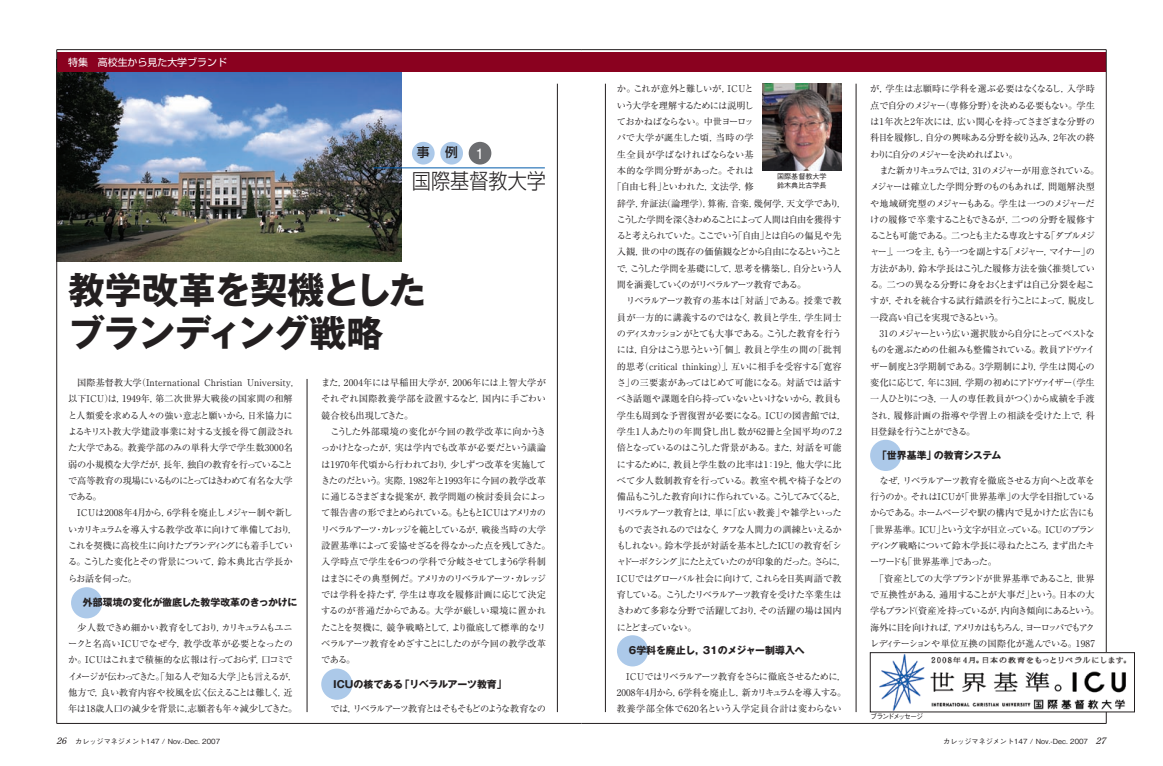
<style>
.page{position:relative;width:1163px;height:766px;background:#fff}
.page>*{position:absolute;margin:0;border:0;box-sizing:border-box;transform-origin:0 0}
.ノーマル{font:700 36.9px "Gothic MB101 Pro";letter-spacing:-.025em;color:#231f20}
.ノーマル-2{font:700 36.9px "Gothic MB101 Pro";letter-spacing:-.05em;color:#231f20}
.ノーマル-3{font:300 21.3px "Shin Go Pro";color:#231f20;scale:.9 1}
.ノーマル-4{font:500 14.2px "Gothic BBB Pro";color:#fff}
.ノーマル-5{font:500 12.8px "Shin Go Pro";color:#231f20}
.ノーマル-6{font:700 9.9px "Gothic MB101 Pro";color:#231f20}
.ノーマル-7{font:9.9px "Shin Go Pro";color:#fff}
._2段本文{font:9.2px/16.3px "Ryumin Pro";letter-spacing:-.05em;color:#231f20;text-align:justify}
._2段本文-2{font:9.2px/16.3px "Ryumin Pro";letter-spacing:-.025em;color:#231f20}
._2段本文-3{font:9.2px/16.3px "Ryumin Pro";letter-spacing:-.08em;color:#231f20;text-align:center}
._2段本文-4{font:9.2px "Ryumin Pro";color:#231f20}
._2段本文-5{font:9.2px "Ryumin Pro";letter-spacing:-.13em;color:#231f20}
._2段本文-6{font:9.2px "Ryumin Pro";letter-spacing:.01em;color:#231f20}
._2段本文-7{font:9.2px "Ryumin Pro";letter-spacing:-.115em;color:#231f20}
._2段本文-8{font:9.2px "Ryumin Pro";letter-spacing:-.105em;color:#231f20}
._2段本文-9{font:9.2px "Ryumin Pro";letter-spacing:-.07em;color:#231f20}
._2段本文-10{font:9.2px "Ryumin Pro";letter-spacing:-.11em;color:#231f20}
._2段本文-11{font:9.2px "Ryumin Pro";letter-spacing:-.075em;color:#231f20}
._2段本文-12{font:9.2px "Ryumin Pro";letter-spacing:.035em;color:#231f20}
.ノーマル-8{font:italic 9.2px "Century Old Style Std";color:#231f20}
.ノーマル-9{font:500 7.1px "Gothic BBB Pro";color:#231f20}
.ノーマル-10{font:500 7.1px "Gothic BBB Pro";letter-spacing:-.17em;color:#231f20}
</style>
<div class="page">
<img style="left:58px;top:72px;width:343px;height:189px">
<div style="left:581px;top:52px;width:525px;height:20px;background:#8a011f"></div>
<hr style="left:581px;top:49px;width:525px;height:1px;background:#231f20">
<hr style="left:1105px;top:50px;width:1px;height:673px;background:#231f20">
<hr style="left:581px;top:723px;width:525px;height:1px;background:#231f20">
<hr style="left:605px;top:84px;width:1px;height:627px;background:#231f20">
<div style="left:57px;top:52px;width:524px;height:20px;background:#8a011f"></div>
<hr style="left:57px;top:49px;width:524px;height:1px;background:#231f20">
<hr style="left:57px;top:50px;width:1px;height:673px;background:#231f20">
<hr style="left:57px;top:723px;width:524px;height:1px;background:#231f20">
<hr style="left:307px;top:379px;width:1px;height:332px;background:#231f20">
<hr style="left:557px;top:84px;width:1px;height:627px;background:#231f20">
<hr style="left:855px;top:84px;width:1px;height:627px;background:#231f20">
<hr style="left:374px;top:167px;width:170px;height:1px;background:#015aaa">
<div style="left:412px;top:142px;width:22px;height:22px;background:#acc9e9;border-radius:50%"></div>
<div style="left:440px;top:142px;width:23px;height:22px;background:#acc9e9;border-radius:50%"></div>
<div style="left:468px;top:142px;width:23px;height:22px;background:#6c6d70;border-radius:50%"></div>
<img style="left:762px;top:84px;width:79px;height:87px">
<div style="left:71px;top:587px;width:31px;height:31px;background:#acc9e9;border-radius:50%"></div>
<div style="left:321px;top:668px;width:31px;height:31px;background:#acc9e9;border-radius:50%"></div>
<div style="left:617px;top:635px;width:31px;height:31px;background:#acc9e9;border-radius:50%"></div>
<div style="left:870px;top:439px;width:31px;height:32px;background:#acc9e9;border-radius:50%"></div>
<img style="left:879px;top:654px;width:248px;height:55px">
<div style="left:870px;top:652px;width:264px;height:59px;border:1px solid #231f20"></div>
<p class="ノーマル-7" style="left:68px;top:54px;width:160px">特集　高校生から見た大学ブランド</p>
<p class="ノーマル-7" style="left:68px;top:54px;width:71px">□□□□□□□</p>
<p class="ノーマル-5" style="left:417px;top:142px;width:14px">事</p>
<p class="ノーマル-5" style="left:445px;top:142px;width:14px">例</p>
<p class="ノーマル-4" style="left:475px;top:142px;width:10px">1</p>
<p class="ノーマル-3" style="left:412px;top:164px;width:150px">国際基督教大学</p>
<p class="ノーマル" style="left:68px;top:260px;width:359px">教学改革を契機とした</p>
<p class="ノーマル-2" style="left:68px;top:302px;width:317px">ブランディング戦略</p>
<p class="_2段本文" style="left:68px;top:373px;width:226px;text-indent:9px">国際基督教大学（International Christian University,以下ICU）は，1949年，第二次世界大戦後の国家間の和解と人類愛を求める人々の強い意志と願いから，日米協力によるキリスト教大学建設事業に対する支援を得て創設された大学である。教養学部のみの単科大学で学生数3000名弱の小規模な大学だが，長年，独自の教育を行っていることで高等教育の現場にいるものにとってはきわめて有名な大学である。</p>
<p class="_2段本文" style="left:68px;top:504px;width:231px;text-align:left;text-indent:9px">ICUは2008年4月から，6学科を廃止しメジャー制や新しいカリキュラムを導入する教学改革に向けて準備しており，これを契機に高校生に向けたブランディングにも着手している。こうした変化とその背景について，鈴木典比古学長からお話を伺った。</p>
<p class="ノーマル-6" style="left:83px;top:594px;width:216px">外部環境の変化が徹底した教学改革のきっかけに</p>
<p class="_2段本文" style="left:68px;top:618px;width:231px;text-align:center">少人数できめ細かい教育をしており，カリキュラムもユニ<br>ークと名高いICUでなぜ今，教学改革が必要となったのか。ICUはこれまで積極的な広報は行っておらず，口コミでイメージが伝わってきた。「知る人ぞ知る大学」とも言えるが，他方で，良い教育内容や校風を広く伝えることは難しく，近年は18歳人口の減少を背景に，志願者も年々減少してきた。</p>
<p class="ノーマル-8" style="left:57px;top:734px;width:11px">26</p>
<p class="ノーマル-9" style="left:75px;top:735px;width:146px">カレッジマネジメント147 / Nov.-Dec. 2007</p>
<p class="_2段本文" style="left:321px;top:373px;width:226px">また，2004年には早稲田大学が，2006年には上智大学がそれぞれ国際教養学部を設置するなど，国内に手ごわい競合校も出現してきた。</p>
<p class="_2段本文-2" style="left:321px;top:422px;width:231px;text-indent:9px">こうした外部環境の変化が今回の教学改革に向かうきっかけとなったが，実は学内でも改革が必要だという議論は1970年代頃から行われており，少しずつ改革を実施してきたのだという。実際，1982年と1993年に今回の教学改革に通じるさまざまな提案が，教学問題の検討委員会によって報告書の形でまとめられている。もともとICUはアメリカのリベラルアーツ・カレッジを範としているが，戦後当時の大学設置基準によって妥協せざるを得なかった点を残してきた。入学時点で学生を6つの学科で分岐させてしまう6学科制はまさにその典型例だ。アメリカのリベラルアーツ・カレッジでは学科を持たず，学生は専攻を履修計画に応じて決定するのが普通だからである。大学が厳しい環境に置かれたことを契機に，競争戦略として，より徹底して標準的なリベラルアーツ教育をめざすことにしたのが今回の教学改革である。</p>
<p class="ノーマル-6" style="left:333px;top:675px;width:175px">ICUの核である「リベラルアーツ教育」</p>
<p class="_2段本文-5" style="left:330px;top:701px;width:217px">では，リベラルアーツ教育とはそもそもどのような教育なの</p>
<p class="_2段本文-2" style="left:617px;top:80px;width:138px">か。これが意外と難しいが，ICUと</p>
<p class="_2段本文" style="left:617px;top:96px;width:138px">いう大学を理解するためには説明し</p>
<p class="_2段本文-11" style="left:617px;top:114px;width:138px">ておかねばならない。中世ヨーロッ</p>
<p class="_2段本文-12" style="left:617px;top:130px;width:138px">パで大学が誕生した頃，当時の学</p>
<p class="_2段本文-6" style="left:617px;top:147px;width:138px">生全員が学ばなければならない基</p>
<p class="_2段本文-6" style="left:617px;top:163px;width:138px">本的な学問分野があった。それは</p>
<p class="_2段本文-4" style="left:612px;top:179px;width:143px">「自由七科」といわれた，文法学，修</p>
<p class="_2段本文-4" style="left:617px;top:196px;width:231px">辞学，弁証法（論理学），算術，音楽，幾何学，天文学であり，</p>
<p class="_2段本文-7" style="left:617px;top:212px;width:226px">こうした学問を深くきわめることによって人間は自由を獲得す</p>
<p class="_2段本文-8" style="left:617px;top:228px;width:226px">ると考えられていた。ここでいう「自由」とは自らの偏見や先</p>
<p class="_2段本文-3" style="left:617px;top:243px;width:226px">入観，世の中の既存の価値観などから自由になるということ</p>
<p class="_2段本文-9" style="left:617px;top:261px;width:226px">で，こうした学問を基礎にして，思考を構築し，自分という人</p>
<p class="_2段本文-10" style="left:617px;top:277px;width:191px">間を涵養していくのがリベラルアーツ教育である。</p>
<p class="_2段本文" style="left:617px;top:292px;width:231px;text-align:left;text-indent:9px">リベラルアーツ教育の基本は「対話」である。授業で教員が一方的に講義するのではなく，教員と学生，学生同士のディスカッションがとても大事である。こうした教育を行うには，自分はこう思うという「個」，教員と学生の間の「批判的思考（critical thinking）」，互いに相手を受容する「寛容さ」の三要素があってはじめて可能になる。対話では話すべき話題や課題を自ら持っていないといけないから，教員も学生も周到な予習復習が必要になる。ICUの図書館では，学生1人あたりの年間貸し出し数が62冊と全国平均の7.2倍となっているのはこうした背景がある。また，対話を可能にするために，教員と学生数の比率は1：19と，他大学に比べて少人数制教育を行っている。教室や机や椅子などの備品もこうした教育向けに作られている。こうしてみてくると，リベラルアーツ教育とは，単に「広い教養」や雑学といったもので表されるのではなく，タフな人間力の訓練といえるかもしれない。鈴木学長が対話を基本としたICUの教育を「シャドーボクシング」にたとえていたのが印象的だった。さらに，<br>ICUではグローバル社会に向けて，これらを日英両語で教育している。こうしたリベラルアーツ教育を受けた卒業生はきわめて多彩な分野で活躍しており，その活躍の場は国内にとどまっていない。</p>
<p class="ノーマル-9" style="left:777px;top:170px;width:51px">国際基督教大学</p>
<p class="ノーマル-9" style="left:777px;top:179px;width:51px">鈴木典比古学長</p>
<p class="ノーマル-6" style="left:628px;top:642px;width:177px">6学科を廃止し，31のメジャー制導入へ</p>
<p class="_2段本文" style="left:617px;top:667px;width:231px;text-indent:9px">ICUではリベラルアーツ教育をさらに徹底させるために，2008年4月から，6学科を廃止し，新カリキュラムを導入する。教養学部全体で620名という入学定員合計は変わらない</p>
<p class="_2段本文" style="left:870px;top:80px;width:226px">が，学生は志願時に学科を選ぶ必要はなくなるし，入学時点で自分のメジャー（専修分野）を決める必要もない。学生は1年次と2年次には，広い関心を持ってさまざまな分野の科目を履修し，自分の興味ある分野を絞り込み，2年次の終わりに自分のメジャーを決めればよい。</p>
<p class="_2段本文" style="left:870px;top:162px;width:231px;text-align:left;text-indent:9px">また新カリキュラムでは，31のメジャーが用意されている。メジャーは確立した学問分野のものもあれば，問題解決型や地域研究型のメジャーもある。学生は一つのメジャーだけの履修で卒業することもできるが，二つの分野を履修することも可能である。二つとも主たる専攻とする「ダブルメジャー」，一つを主，もう一つを副とする「メジャー，マイナー」の方法があり，鈴木学長はこうした履修方法を強く推奨している。二つの異なる分野に身をおくとまずは自己分裂を起こすが，それを統合する試行錯誤を行うことによって，脱皮し一段高い自己を実現できるという。</p>
<p class="_2段本文" style="left:870px;top:325px;width:226px;text-indent:9px">31のメジャーという広い選択肢から自分にとってベストなものを選ぶための仕組みも整備されている。教員アドヴァイザー制度と3学期制である。3学期制により，学生は関心の変化に応じて，年に3回，学期の初めにアドヴァイザー（学生一人ひとりにつき，一人の専任教員がつく）から成績を手渡され，履修計画の指導や学習上の相談を受けた上で，科目登録を行うことができる。</p>
<p class="_2段本文" style="left:879px;top:471px;width:217px">なぜ，リベラルアーツ教育を徹底させる方向へと改革を</p>
<p class="_2段本文" style="left:870px;top:488px;width:226px">行うのか。それはICUが「世界基準」の大学を目指している</p>
<p class="_2段本文" style="left:870px;top:504px;width:226px">からである。ホームページや駅の構内で見かけた広告にも</p>
<p class="_2段本文" style="left:865px;top:520px;width:231px">「世界基準。ICU」という文字が目立っている。ICUのブラン</p>
<p class="_2段本文" style="left:870px;top:536px;width:226px">ディング戦略について鈴木学長に尋ねたところ，まず出たキ</p>
<p class="_2段本文-5" style="left:870px;top:554px;width:128px">ーワードも「世界基準」であった。</p>
<p class="_2段本文-3" style="left:870px;top:569px;width:231px">「資産としての大学ブランドが世界基準であること，世界で互換性がある，通用することが大事だ」という。日本の大学もブランド（資産）を持っているが，内向き傾向にあるという。海外に目を向ければ，アメリカはもちろん，ヨーロッパでもアクレディテーションや単位互換の国際化が進んでいる。1987</p>
<p class="ノーマル-6" style="left:876px;top:446px;width:126px">「世界基準」の教育システム</p>
<p class="ノーマル-10" style="left:870px;top:710px;width:55px">ブランドメッセージ</p>
<p class="ノーマル-9" style="left:943px;top:735px;width:146px">カレッジマネジメント147 / Nov.-Dec. 2007</p>
<p class="ノーマル-8" style="left:1096px;top:734px;width:11px">27</p>
</div>
